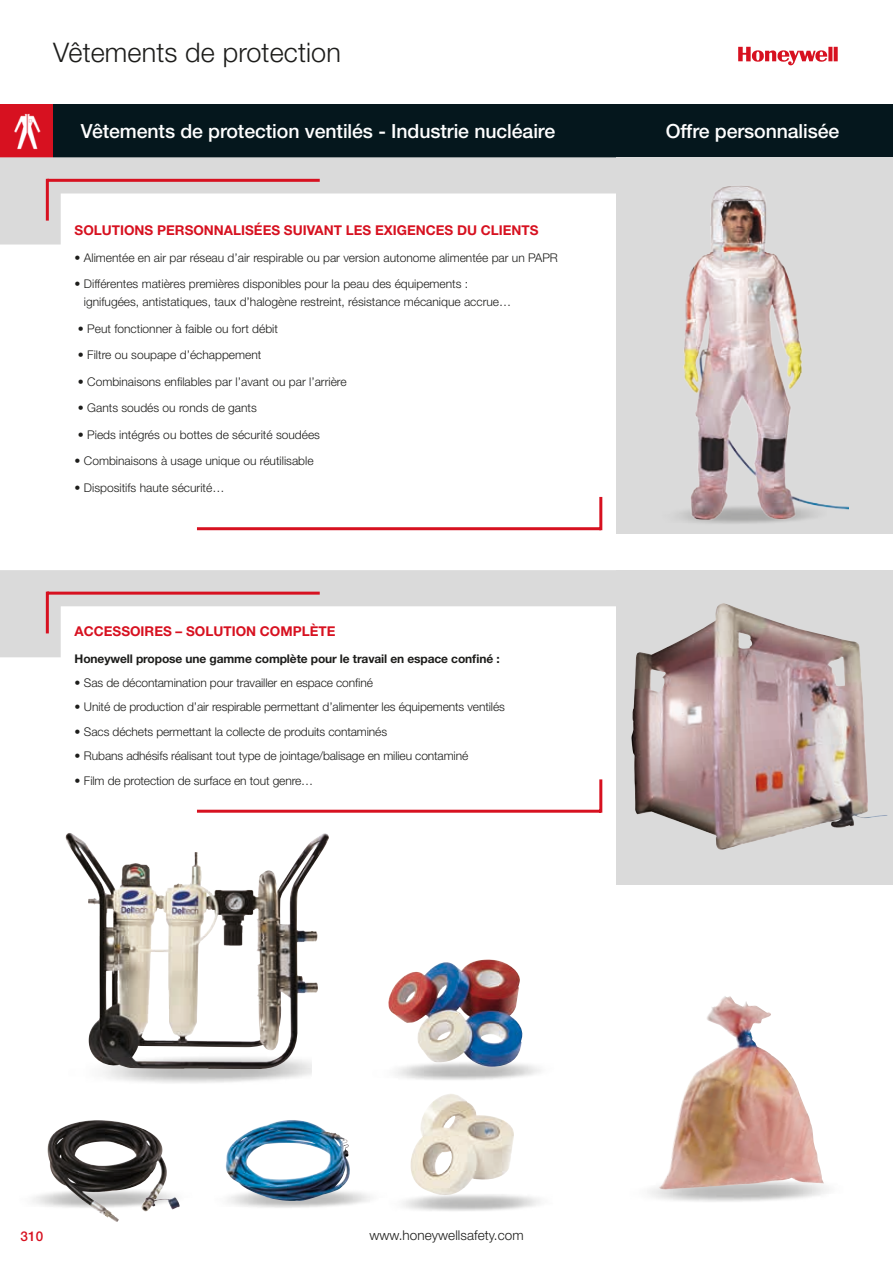
<style>
.page{position:relative;width:893px;height:1263px;background:#fff}
.page>*{position:absolute;margin:0;border:0;box-sizing:border-box;transform-origin:0 0}
.t1{font:300 27px "Helvetica Neue LT Std";letter-spacing:.005em;color:#1d1d1b}
.t2{font:500 19.5px "Helvetica Neue LT Std";letter-spacing:-.005em;color:#fff}
.t3{font:700 13.5px "Helvetica Neue LT Std";color:#d71120}
.t4{font:300 13.5px "Helvetica Neue LT Std";letter-spacing:.005em;color:#1d1d1b}
.t5{font:500 13.5px "Helvetica Neue LT Std";color:#d71120}
.t6{font:300 12px/18px "Helvetica Neue LT Std";color:#1d1d1b}
.t7{font:700 12px "Helvetica Neue LT Std";letter-spacing:-.01em;color:#1d1d1b}
</style>
<div class="page">
<div style="left:53px;top:104px;width:840px;height:53px;background:#05171d"></div>
<hr style="left:892px;top:104px;width:1px;height:53px;background:#d71120">
<div style="left:0;top:104px;width:53px;height:53px;background:#d71120"></div>
<img style="left:14px;top:113px;width:27px;height:37px">
<svg style="left:738px;top:47px;width:100px;height:18px"></svg>
<div style="left:616px;top:157px;width:277px;height:377px;background:#dadada"></div>
<svg style="left:0;top:157px;width:616px;height:87px"></svg>
<hr style="left:46px;top:179px;width:3px;height:42px;background:#d71120">
<hr style="left:47px;top:179px;width:273px;height:3px;background:#d71120">
<hr style="left:599px;top:497px;width:3px;height:33px;background:#d71120">
<hr style="left:197px;top:527px;width:404px;height:3px;background:#d71120">
<img style="left:679px;top:186px;width:170px;height:338px">
<div style="left:616px;top:570px;width:277px;height:314px;background:#dadada"></div>
<svg style="left:0;top:570px;width:616px;height:87px"></svg>
<hr style="left:46px;top:592px;width:3px;height:41px;background:#d71120">
<hr style="left:47px;top:592px;width:273px;height:3px;background:#d71120">
<hr style="left:599px;top:779px;width:3px;height:34px;background:#d71120">
<hr style="left:197px;top:810px;width:404px;height:3px;background:#d71120">
<img style="left:66px;top:833px;width:263px;height:236px">
<img style="left:410px;top:1094px;width:104px;height:91px">
<img style="left:402px;top:1185px;width:138px;height:26px">
<img style="left:32px;top:1181px;width:148px;height:31px">
<img style="left:388px;top:959px;width:139px;height:108px">
<img style="left:631px;top:603px;width:256px;height:247px">
<img style="left:658px;top:996px;width:166px;height:193px">
<img style="left:48px;top:1125px;width:71px;height:97px">
<img style="left:225px;top:1120px;width:128px;height:82px">
<h1 class="t1" style="left:53px;top:36px;width:289px">Vêtements de protection</h1>
<h2 class="t2" style="left:81px;top:119px;width:476px">Vêtements de protection ventilés - Industrie nucléaire</h2>
<p class="t3" style="left:75px;top:222px;width:465px">SOLUTIONS PERSONNALISÉES SUIVANT LES EXIGENCES DU CLIENTS</p>
<p class="t6" style="left:75px;top:248px;width:485px">• Alimentée en air par réseau d’air respirable ou par version autonome alimentée par un PAPR</p>
<p class="t6" style="left:84px;top:275px;width:429px;text-indent:-9px">• Différentes matières premières disponibles pour la peau des équipements : ignifugées, antistatiques, taux d’halogène restreint, résistance mécanique accrue…</p>
<p class="t6" style="left:78px;top:319px;width:202px">• Peut fonctionner à faible ou fort débit</p>
<p class="t6" style="left:78px;top:346px;width:185px">• Filtre ou soupape d’échappement</p>
<p class="t6" style="left:78px;top:372px;width:270px">• Combinaisons enfilables par l’avant ou par l’arrière</p>
<p class="t6" style="left:78px;top:399px;width:180px">• Gants soudés ou ronds de gants</p>
<p class="t6" style="left:78px;top:425px;width:244px">• Pieds intégrés ou bottes de sécurité soudées</p>
<p class="t6" style="left:75px;top:452px;width:240px">• Combinaisons à usage unique ou réutilisable</p>
<p class="t6" style="left:75px;top:478px;width:151px">• Dispositifs haute sécurité…</p>
<p class="t3" style="left:75px;top:623px;width:262px">ACCESSOIRES – SOLUTION COMPLÈTE</p>
<p class="t7" style="left:75px;top:651px;width:427px">Honeywell propose une gamme complète pour le travail en espace confiné :</p>
<p class="t6" style="left:75px;top:673px;width:300px">• Sas de décontamination pour travailler en espace confiné</p>
<p class="t6" style="left:75px;top:698px;width:432px">• Unité de production d’air respirable permettant d’alimenter les équipements ventilés</p>
<p class="t6" style="left:75px;top:722px;width:314px">• Sacs déchets permettant la collecte de produits contaminés</p>
<p class="t6" style="left:75px;top:747px;width:395px">• Rubans adhésifs réalisant tout type de jointage/balisage en milieu contaminé</p>
<p class="t6" style="left:75px;top:771px;width:240px">• Film de protection de surface en tout genre…</p>
<h2 class="t2" style="left:666px;top:119px;width:175px">Offre personnalisée</h2>
<p class="t5" style="left:21px;top:1228px;width:24px">310</p>
<p class="t4" style="left:369px;top:1227px;width:156px">www.honeywellsafety.com</p>
</div>
